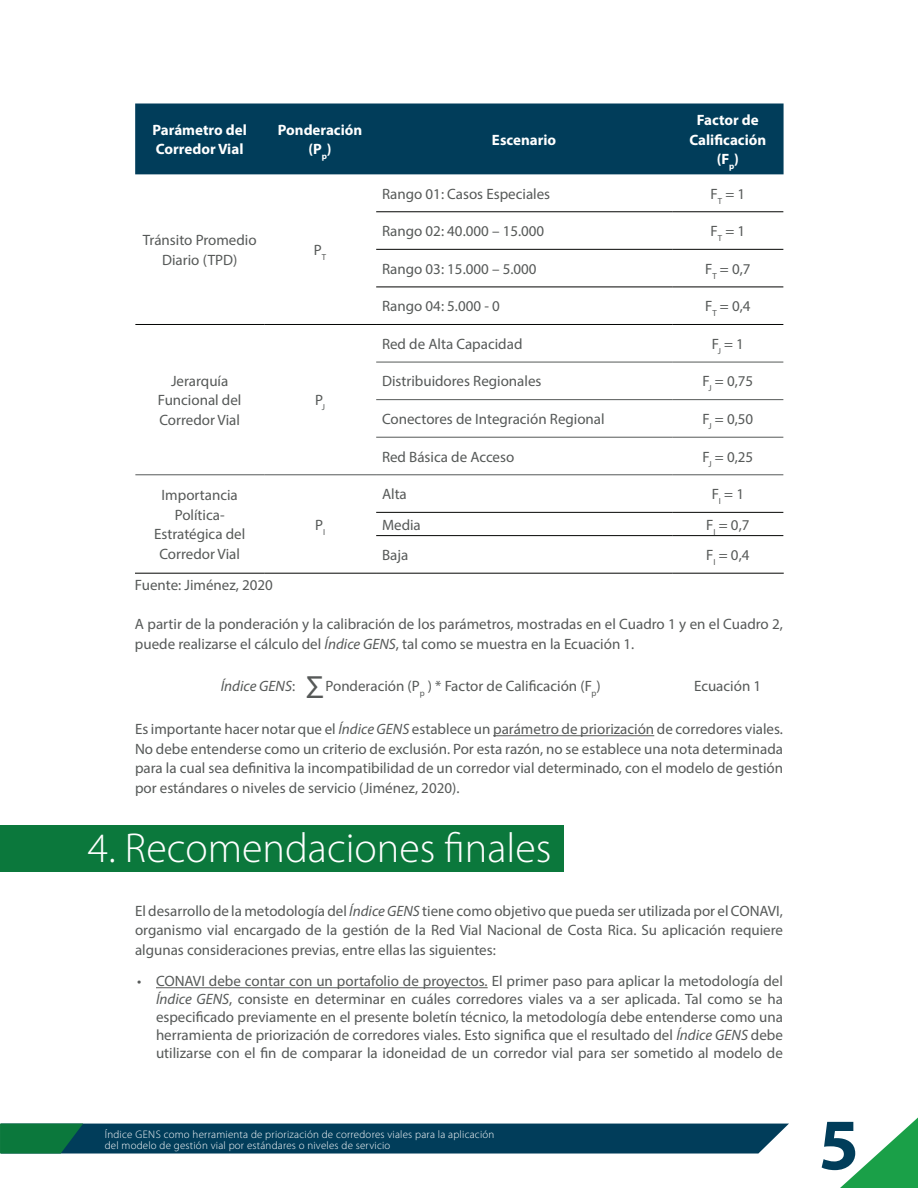
<style>
.page{position:relative;width:918px;height:1188px;background:#fff}
.page>*{position:absolute;margin:0;border:0;box-sizing:border-box;transform-origin:0 0}
.t1{font:700 73.05px "Myriad Pro";color:#013d5a}
.t2{font:300 42px "Myriad Pro";color:#fff}
.t3{font:32.25px "Myriad Pro";color:#565958}
.t4{font:15px/19.5px "Myriad Pro";color:#565958;text-align:center}
.t5{font:700 15px/19.5px "Myriad Pro";color:#fff;text-align:center}
.t6{font:italic 15px "Myriad Pro";color:#565958}
.t7{font:300 10.95px/10.9px "Myriad Pro";letter-spacing:.02em;color:#fff}
.s1{font-style:italic}
.s2{font-style:normal}
</style>
<div class="page">
<svg style="left:840px;top:1118px;width:78px;height:70px"></svg>
<svg style="left:0;top:1124px;width:789px;height:30px;background:#0a495d"></svg>
<div style="left:135px;top:104px;width:649px;height:70px;background:#013d5a"></div>
<hr style="left:376px;top:512px;width:296px;height:1px;background:#040503">
<hr style="left:672px;top:512px;width:111px;height:1px;background:#040503">
<hr style="left:376px;top:535px;width:296px;height:1px;background:#040503">
<hr style="left:672px;top:535px;width:111px;height:1px;background:#040503">
<hr style="left:135px;top:573px;width:129px;height:1px;background:#040503">
<hr style="left:264px;top:573px;width:112px;height:1px;background:#040503">
<hr style="left:376px;top:573px;width:296px;height:1px;background:#040503">
<hr style="left:672px;top:573px;width:112px;height:1px;background:#040503">
<hr style="left:376px;top:212px;width:296px;height:1px;background:#040503">
<hr style="left:672px;top:212px;width:111px;height:1px;background:#040503">
<hr style="left:376px;top:249px;width:296px;height:1px;background:#040503">
<hr style="left:672px;top:249px;width:111px;height:1px;background:#040503">
<hr style="left:376px;top:287px;width:296px;height:1px;background:#040503">
<hr style="left:672px;top:287px;width:111px;height:1px;background:#040503">
<hr style="left:135px;top:324px;width:129px;height:1px;background:#040503">
<hr style="left:264px;top:324px;width:112px;height:1px;background:#040503">
<hr style="left:376px;top:324px;width:296px;height:1px;background:#040503">
<hr style="left:672px;top:324px;width:111px;height:1px;background:#040503">
<hr style="left:135px;top:475px;width:129px;height:1px;background:#565958">
<hr style="left:264px;top:475px;width:112px;height:1px;background:#565958">
<hr style="left:376px;top:362px;width:296px;height:1px;background:#565958">
<hr style="left:672px;top:362px;width:111px;height:1px;background:#565958">
<hr style="left:376px;top:399px;width:296px;height:1px;background:#565958">
<hr style="left:672px;top:399px;width:111px;height:1px;background:#565958">
<hr style="left:376px;top:437px;width:296px;height:1px;background:#565958">
<hr style="left:672px;top:437px;width:111px;height:1px;background:#565958">
<hr style="left:376px;top:475px;width:296px;height:1px;background:#565958">
<hr style="left:672px;top:475px;width:111px;height:1px;background:#565958">
<hr style="left:493px;top:735px;width:161px;height:1px;background:#565958">
<div style="left:0;top:825px;width:564px;height:46px;background:#0b783c"></div>
<hr style="left:156px;top:987px;width:332px;height:1px;background:#565958">
<p class="t5" style="left:152px;top:120px;width:96px;text-align:left">Parámetro del<br>Corredor Vial</p>
<p class="t5" style="left:278px;top:120px;width:86px">Ponderación (P<sub>p</sub>)</p>
<p class="t5" style="left:492px;top:129px;width:66px">Escenario</p>
<p class="t5" style="left:689px;top:110px;width:78px">Factor de<br>Calificación (F<sub>p</sub>)</p>
<p class="t4" style="left:143px;top:230px;width:115px">Tránsito Promedio<br>Diario (TPD)</p>
<p class="t4" style="left:314px;top:240px;width:14px">P<sub>T</sub></p>
<p class="t4" style="left:158px;top:371px;width:85px">Jerarquía<br>Funcional del<br>Corredor Vial</p>
<p class="t4" style="left:154px;top:485px;width:93px">Importancia<br>Política-<br>Estratégica del<br>Corredor Vial</p>
<p class="t4" style="left:315px;top:390px;width:12px">P<sub>J</sub></p>
<p class="t4" style="left:315px;top:515px;width:12px">P<sub>I</sub></p>
<p class="t4" style="left:382px;top:184px;width:170px">Rango 01: Casos Especiales</p>
<p class="t4" style="left:711px;top:184px;width:36px">F<sub>T</sub> = 1</p>
<p class="t4" style="left:382px;top:221px;width:164px">Rango 02: 40.000 – 15.000</p>
<p class="t4" style="left:711px;top:221px;width:36px">F<sub>T</sub> = 1</p>
<p class="t4" style="left:382px;top:259px;width:156px">Rango 03: 15.000 – 5.000</p>
<p class="t4" style="left:705px;top:259px;width:47px">F<sub>T</sub> = 0,7</p>
<p class="t4" style="left:382px;top:296px;width:119px">Rango 04: 5.000 - 0</p>
<p class="t4" style="left:705px;top:296px;width:47px">F<sub>T</sub> = 0,4</p>
<p class="t4" style="left:382px;top:334px;width:142px">Red de Alta Capacidad</p>
<p class="t4" style="left:712px;top:334px;width:34px">F<sub>J</sub> = 1</p>
<p class="t4" style="left:382px;top:371px;width:161px">Distribuidores Regionales</p>
<p class="t4" style="left:703px;top:371px;width:52px">F<sub>J</sub> = 0,75</p>
<p class="t4" style="left:382px;top:409px;width:224px">Conectores de Integración Regional</p>
<p class="t4" style="left:703px;top:409px;width:52px">F<sub>J</sub> = 0,50</p>
<p class="t4" style="left:382px;top:447px;width:134px">Red Básica de Acceso</p>
<p class="t4" style="left:703px;top:447px;width:52px">F<sub>J</sub> = 0,25</p>
<p class="t4" style="left:382px;top:484px;width:26px">Alta</p>
<p class="t4" style="left:712px;top:484px;width:34px">F<sub>I</sub> = 1</p>
<p class="t4" style="left:382px;top:515px;width:40px">Media</p>
<p class="t4" style="left:706px;top:515px;width:45px">F<sub>I</sub> = 0,7</p>
<p class="t4" style="left:382px;top:545px;width:28px">Baja</p>
<p class="t4" style="left:706px;top:545px;width:45px">F<sub>I</sub> = 0,4</p>
<p class="t4" style="left:135px;top:575px;width:139px">Fuente: Jiménez, 2020</p>
<p class="t4" style="left:135px;top:614px;width:649px;text-align:left">A partir de la ponderación y la calibración de los parámetros, mostradas en el Cuadro 1 y en el Cuadro 2, puede realizarse el cálculo del <span class="s1">Índice GENS</span>, tal como se muestra en la Ecuación 1.</p>
<p class="t6" style="left:221px;top:676px;width:76px">Índice GENS<span class="s2">:</span></p>
<p class="t4" style="left:325px;top:676px;width:277px">Ponderación (P<sub>p</sub> ) * Factor de Calificación (F<sub>p</sub>)</p>
<h3 class="t3" style="left:306px;top:667px;width:19px">Σ</h3>
<p class="t4" style="left:694px;top:676px;width:69px">Ecuación 1</p>
<p class="t4" style="left:135px;top:719px;width:650px;text-align:justify">Es importante hacer notar que el <span class="s1">Índice GENS</span> establece un parámetro de priorización de corredores viales.<br>No debe entenderse como un criterio de exclusión. Por esta razón, no se establece una nota determinada para la cual sea definitiva la incompatibilidad de un corredor vial determinado, con el modelo de gestión por estándares o niveles de servicio (Jiménez, 2020).</p>
<h2 class="t2" style="left:88px;top:825px;width:465px">4. Recomendaciones finales</h2>
<p class="t4" style="left:135px;top:901px;width:650px;text-align:justify">El desarrollo de la metodología del <span class="s1">Índice GENS</span> tiene como objetivo que pueda ser utilizada por el CONAVI, organismo vial encargado de la gestión de la Red Vial Nacional de Costa Rica. Su aplicación requiere algunas consideraciones previas, entre ellas las siguientes:</p>
<p class="t4" style="left:156px;top:972px;width:629px;line-height:18px;text-align:justify;text-indent:-19px">• CONAVI debe contar con un portafolio de proyectos. El primer paso para aplicar la metodología del <span class="s1">Índice GENS</span>, consiste en determinar en cuáles corredores viales va a ser aplicada. Tal como se ha especificado previamente en el presente boletín técnico, la metodología debe entenderse como una herramienta de priorización de corredores viales. Esto significa que el resultado del <span class="s1">Índice GENS</span> debe utilizarse con el fin de comparar la idoneidad de un corredor vial para ser sometido al modelo de</p>
<p class="t7" style="left:105px;top:1129px;width:391px">Índice GENS como herramienta de priorización de corredores viales para la aplicación del modelo de gestión vial por estándares o niveles de servicio</p>
<h1 class="t1" style="left:819px;top:1097px;width:42px">5</h1>
</div>
